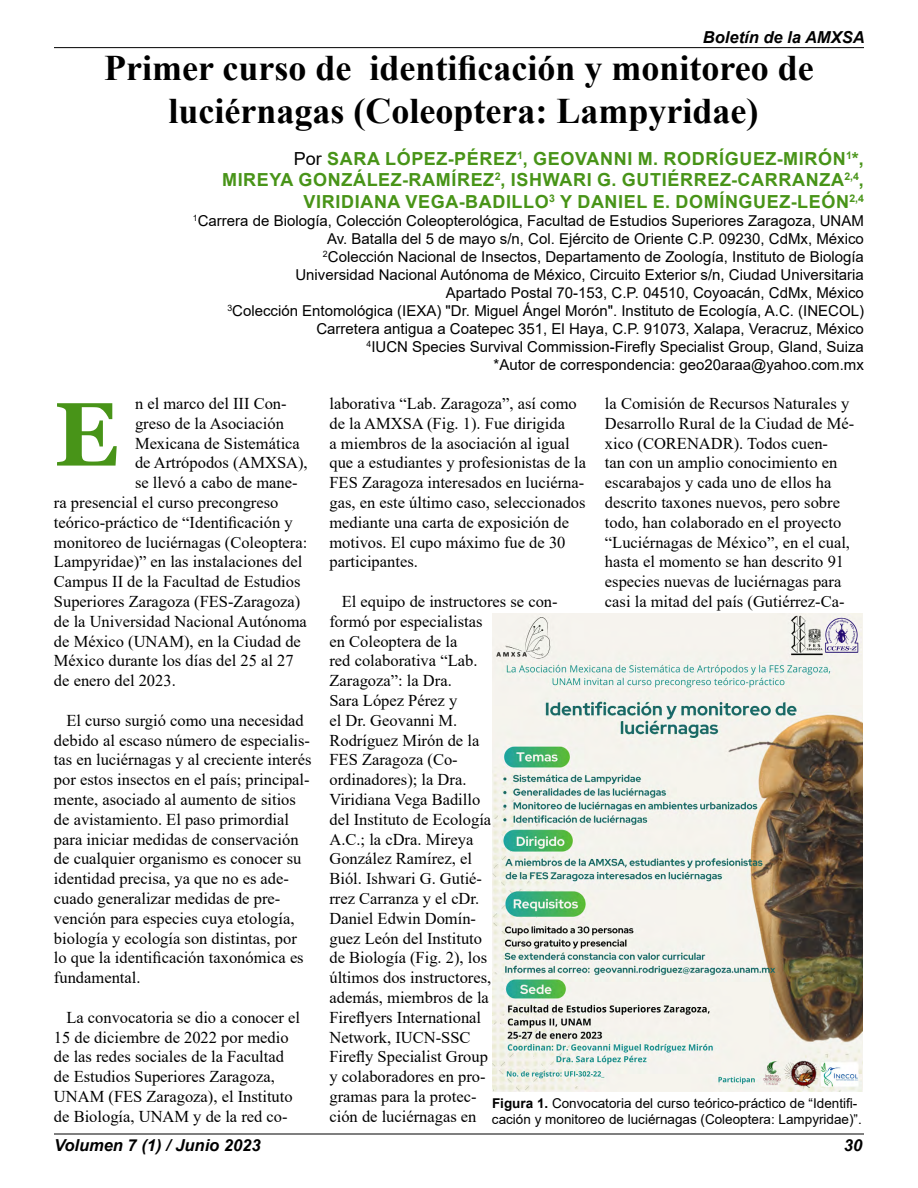
<style>
.page{position:relative;width:918px;height:1188px;background:#fff}
.page>*{position:absolute;margin:0;border:0;box-sizing:border-box;transform-origin:0 0}
.t1{font:700 90px "Georgia";color:#489418}
.t2{font:700 36px/43.2px "Times New Roman";color:#000;text-align:center}
.t3{font:700 18px/21.6px "Arial";letter-spacing:.035em;color:#489418;text-align:right}
.t4{font:16.5px/19.8px "Times New Roman";color:#000}
.t5{font:italic 700 16.5px "Arial";color:#000}
.t6{font:15px/18px "Arial";color:#000;text-align:right}
.t7{font:13.5px/16.2px "Arial";color:#000}
.s1{font-weight:400;color:#000}
.s2{font-weight:700}
</style>
<div class="page">
<hr style="left:54px;top:47px;width:810px;height:1px;background:#000">
<hr style="left:54px;top:1134px;width:810px;height:1px;background:#000">
<img style="left:492px;top:614px;width:370px;height:478px">
<p class="t5" style="left:703px;top:26px;width:163px">Boletín de la AMXSA</p>
<h2 class="t2" style="left:104px;top:45px;width:711px">Primer curso de identificación y monitoreo de luciérnagas (Coleoptera: Lampyridae)</h2>
<p class="t3" style="left:222px;top:148px;width:643px"><span class="s1">Por</span> SARA LÓPEZ-PÉREZ<sup>1</sup>, GEOVANNI M. RODRÍGUEZ-MIRÓN<sup>1</sup>*,<br>MIREYA GONZÁLEZ-RAMÍREZ<sup>2</sup>, ISHWARI G. GUTIÉRREZ-CARRANZA<sup>2,4</sup>,<br>VIRIDIANA VEGA-BADILLO<sup>3</sup> Y DANIEL E. DOMÍNGUEZ-LEÓN<sup>2,4</sup></p>
<p class="t6" style="left:193px;top:211px;width:673px"><sup>1</sup>Carrera de Biología, Colección Coleopterológica, Facultad de Estudios Superiores Zaragoza, UNAM Av. Batalla del 5 de mayo s/n, Col. Ejército de Oriente C.P. 09230, CdMx, México<br><sup>2</sup>Colección Nacional de Insectos, Departamento de Zoología, Instituto de Biología<br>Universidad Nacional Autónoma de México, Circuito Exterior s/n, Ciudad Universitaria<br>Apartado Postal 70-153, C.P. 04510, Coyoacán, CdMx, México<br><sup>3</sup>Colección Entomológica (IEXA) "Dr. Miguel Ángel Morón". Instituto de Ecología, A.C. (INECOL)<br>Carretera antigua a Coatepec 351, El Haya, C.P. 91073, Xalapa, Veracruz, México<br><sup>4</sup>IUCN Species Survival Commission-Firefly Specialist Group, Gland, Suiza<br>*Autor de correspondencia: geo20araa@yahoo.com.mx</p>
<h1 class="t1" style="left:54px;top:377px;width:66px">E</h1>
<p class="t4" style="left:135px;top:393px;width:153px">n el marco del III Con-</p>
<p class="t4" style="left:329px;top:393px;width:258px">laborativa “Lab. Zaragoza”, así como de la AMXSA (Fig. 1). Fue dirigida<br>a miembros de la asociación al igual que a estudiantes y profesionistas de la FES Zaragoza interesados en luciérna&shy;gas, en este último caso, seleccionados mediante una carta de exposición de motivos. El cupo máximo fue de 30 participantes.</p>
<p class="t4" style="left:329px;top:591px;width:230px;text-indent:12px">El equipo de instructores se con&shy;formó por especialistas<br>en Coleoptera de la<br>red colaborativa “Lab.<br>Zaragoza”: la Dra.<br>Sara López Pérez y<br>el Dr. Geovanni M.<br>Rodríguez Mirón de la<br>FES Zaragoza (Co-<br>ordinadores); la Dra.<br>Viridiana Vega Badillo<br>del Instituto de Ecología<br>A.C.; la cDra. Mireya<br>González Ramírez, el<br>Biól. Ishwari G. Gutié-<br>rrez Carranza y el cDr.<br>Daniel Edwin Domín-<br>guez León del Instituto<br>de Biología (Fig. 2), los<br>últimos dos instructores,<br>además, miembros de la<br>Fireflyers International<br>Network, IUCN-SSC<br>Firefly Specialist Group<br>y colaboradores en pro-<br>gramas para la protec-<br>ción de luciérnagas en</p>
<p class="t4" style="left:605px;top:393px;width:251px">la Comisión de Recursos Naturales y Desarrollo Rural de la Ciudad de Mé&shy;xico (CORENADR). Todos cuen-<br>tan con un amplio conocimiento en escarabajos y cada uno de ellos ha descrito taxones nuevos, pero sobre todo, han colaborado en el proyecto “Luciérnagas de México”, en el cual, hasta el momento se han descrito 91 especies nuevas de luciérnagas para casi la mitad del país (Gutiérrez-Ca-</p>
<p class="t4" style="left:135px;top:413px;width:150px">greso de la Asociación</p>
<p class="t4" style="left:135px;top:433px;width:166px">Mexicana de Sistemática</p>
<p class="t4" style="left:135px;top:452px;width:174px">de Artrópodos (AMXSA),</p>
<p class="t4" style="left:135px;top:472px;width:164px">se llevó a cabo de mane-</p>
<p class="t4" style="left:54px;top:492px;width:226px">ra presencial el curso precongreso</p>
<p class="t4" style="left:54px;top:512px;width:240px">teórico-práctico de “Identificación y</p>
<p class="t4" style="left:54px;top:532px;width:255px">monitoreo de luciérnagas (Coleoptera:</p>
<p class="t4" style="left:54px;top:551px;width:250px">Lampyridae)” en las instalaciones del</p>
<p class="t4" style="left:54px;top:571px;width:248px">Campus II de la Facultad de Estudios</p>
<p class="t4" style="left:54px;top:591px;width:248px">Superiores Zaragoza (FES-Zaragoza)</p>
<p class="t4" style="left:54px;top:611px;width:254px">de la Universidad Nacional Autónoma</p>
<p class="t4" style="left:54px;top:631px;width:248px">de México (UNAM), en la Ciudad de</p>
<p class="t4" style="left:54px;top:650px;width:241px">México durante los días del 25 al 27</p>
<p class="t4" style="left:54px;top:670px;width:123px">de enero del 2023.</p>
<p class="t4" style="left:54px;top:710px;width:259px;text-indent:12px">El curso surgió como una necesidad debido al escaso número de especialis&shy;tas en luciérnagas y al creciente interés por estos insectos en el país; principal&shy;mente, asociado al aumento de sitios de avistamiento. El paso primordial para iniciar medidas de conservación de cualquier organismo es conocer su identidad precisa, ya que no es ade&shy;cuado generalizar medidas de pre&shy;vención para especies cuya etología, biología y ecología son distintas, por lo que la identificación taxonómica es fundamental.</p>
<p class="t4" style="left:54px;top:1007px;width:248px;text-indent:12px">La convocatoria se dio a conocer el 15 de diciembre de 2022 por medio de las redes sociales de la Facultad de Estudios Superiores Zaragoza, UNAM (FES Zaragoza), el Instituto de Biología, UNAM y de la red co-</p>
<p class="t7" style="left:492px;top:1095px;width:371px"><span class="s2">Figura 1.</span> Convocatoria del curso teórico-práctico de “Identifi&shy;cación y monitoreo de luciérnagas (Coleoptera: Lampyridae)”.</p>
<p class="t5" style="left:54px;top:1134px;width:208px">Volumen 7 (1) / Junio 2023</p>
<p class="t5" style="left:844px;top:1134px;width:20px">30</p>
</div>
